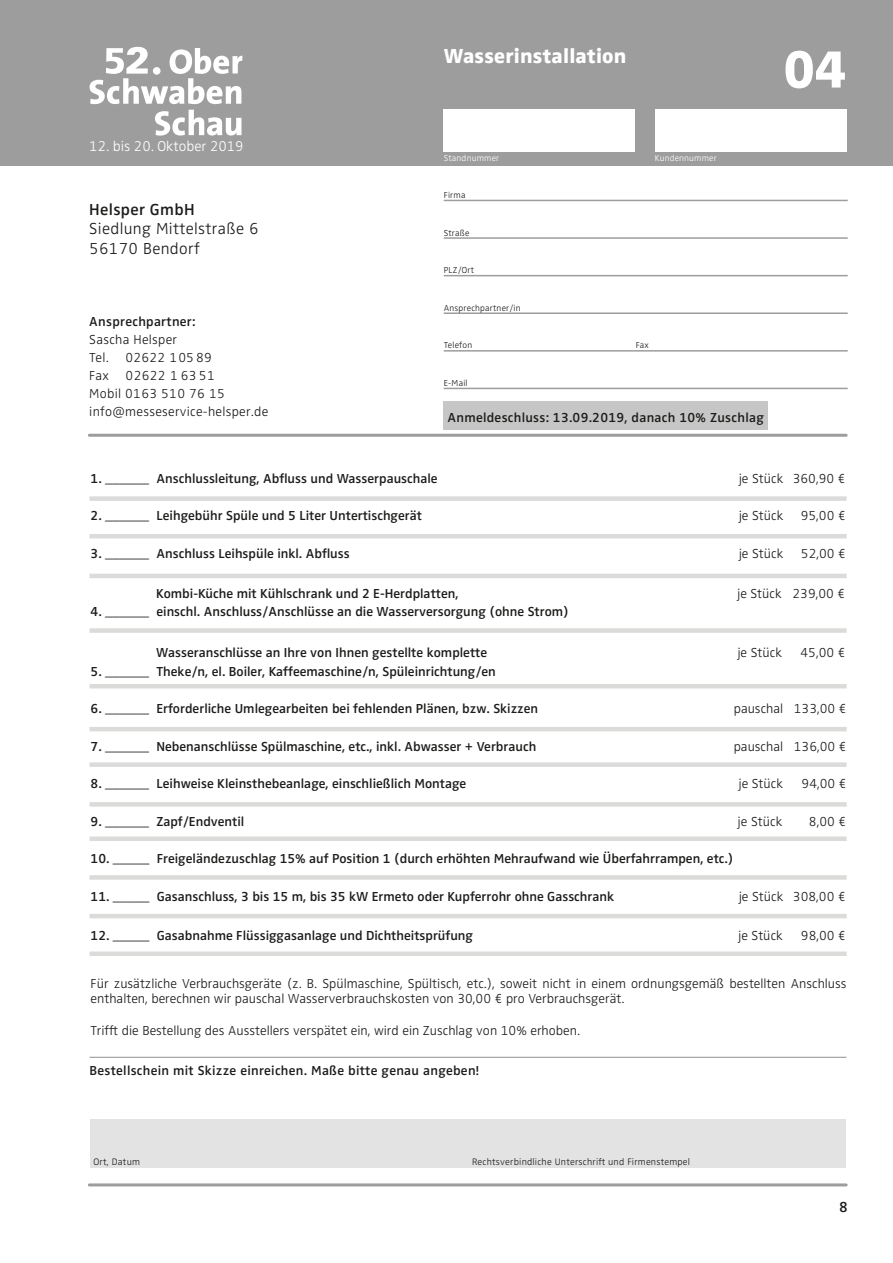
<style>
.page{position:relative;width:893px;height:1263px;background:#fff}
.page>*{position:absolute;margin:0;border:0;box-sizing:border-box;transform-origin:0 0}
.t1{font:800 54px "Zwo";color:#fff}
.t2{font:800 21px "Zwo";letter-spacing:.01em;color:#fff}
.t3{font:300 16.5px/20px "Zwo";letter-spacing:.02em;color:#1c1c1b}
.t4{font:600 16.5px "Zwo";letter-spacing:.02em;color:#1c1c1b}
.t5{font:600 15px "Zwo";color:#1c1c1b}
.t6{font:300 14.7px "Zwo";color:#fff}
.t7{font:600 13.5px "Zwo";color:#1c1c1b}
.t8{font:300 13.5px/15.8px "Zwo";color:#1c1c1b}
.t9{font:600 13.5px "Zwo";letter-spacing:.02em;color:#1c1c1b}
.t10{font:300 13.5px/18px "Zwo";letter-spacing:.02em;color:#1c1c1b}
.t11{font:300 9.75px "Zwo";letter-spacing:.02em;color:#1c1c1b}
.t12{font:300 9px "Zwo";letter-spacing:.02em;color:#1c1c1b}
.t13{font:300 9px "Zwo";letter-spacing:.02em;color:#fff}
.s1{font-weight:300}
</style>
<div class="page">
<div style="left:0;top:0;width:893px;height:166px;background:#9e9d9d"></div>
<div style="left:444px;top:109px;width:191px;height:43px;background:#fff"></div>
<div style="left:655px;top:109px;width:191px;height:43px;background:#fff"></div>
<svg style="left:155px;top:110px;width:86px;height:26px"></svg>
<svg style="left:90px;top:47px;width:152px;height:57px"></svg>
<hr style="left:90px;top:1057px;width:756px;height:1px;background:#9e9d9d">
<hr style="left:89px;top:434px;width:757px;height:3px;background:#9e9d9d">
<div style="left:90px;top:496px;width:757px;height:5px;background:#dbdbda"></div>
<hr style="left:90px;top:534px;width:757px;height:4px;background:#dbdbda">
<hr style="left:90px;top:574px;width:757px;height:4px;background:#dbdbda">
<div style="left:90px;top:628px;width:757px;height:5px;background:#dbdbda"></div>
<hr style="left:90px;top:684px;width:757px;height:4px;background:#dbdbda">
<hr style="left:90px;top:727px;width:757px;height:4px;background:#dbdbda">
<div style="left:90px;top:762px;width:757px;height:5px;background:#dbdbda"></div>
<div style="left:90px;top:802px;width:757px;height:5px;background:#dbdbda"></div>
<div style="left:90px;top:836px;width:757px;height:5px;background:#dbdbda"></div>
<div style="left:90px;top:875px;width:757px;height:5px;background:#dbdbda"></div>
<hr style="left:90px;top:914px;width:757px;height:4px;background:#dbdbda">
<div style="left:90px;top:951px;width:757px;height:5px;background:#dbdbda"></div>
<hr style="left:89px;top:1183px;width:757px;height:3px;background:#9e9d9d">
<div style="left:90px;top:1119px;width:755px;height:48px;background:#e4e3e4"></div>
<div style="left:444px;top:401px;width:324px;height:28px;background:#c6c6c6"></div>
<hr style="left:444px;top:200px;width:404px;height:1px;background:#9e9d9d">
<hr style="left:444px;top:237px;width:404px;height:2px;background:#9e9d9d">
<hr style="left:444px;top:275px;width:404px;height:1px;background:#9e9d9d">
<hr style="left:444px;top:312px;width:404px;height:2px;background:#9e9d9d">
<hr style="left:444px;top:350px;width:404px;height:2px;background:#9e9d9d">
<hr style="left:444px;top:388px;width:404px;height:1px;background:#9e9d9d">
<p class="t6" style="left:89px;top:138px;width:156px">12. bis 20. Oktober 2019</p>
<p class="t4" style="left:89px;top:199px;width:107px">Helsper GmbH</p>
<p class="t3" style="left:89px;top:219px;width:171px">Siedlung Mittelstraße 6<br>56170 Bendorf</p>
<p class="t9" style="left:89px;top:314px;width:108px">Ansprechpartner:</p>
<p class="t10" style="left:89px;top:331px;width:180px">Sascha Helsper<br>Tel. 02622 105 89<br>Fax 02622 1 63 51<br>Mobil 0163 510 76 15 info@messeservice-helsper.de</p>
<h2 class="t2" style="left:444px;top:43px;width:184px">Wasserinstallation</h2>
<h1 class="t1" style="left:784px;top:38px;width:64px">04</h1>
<p class="t13" style="left:444px;top:153px;width:57px">Standnummer</p>
<p class="t13" style="left:655px;top:152px;width:64px">Kundennummer</p>
<p class="t12" style="left:444px;top:190px;width:23px">Firma</p>
<p class="t12" style="left:444px;top:227px;width:27px">Straße</p>
<p class="t12" style="left:444px;top:265px;width:32px">PLZ/Ort</p>
<p class="t12" style="left:444px;top:302px;width:78px">Ansprechpartner/in</p>
<p class="t12" style="left:444px;top:340px;width:30px">Telefon</p>
<p class="t12" style="left:636px;top:340px;width:15px">Fax</p>
<p class="t12" style="left:444px;top:377px;width:25px">E-Mail</p>
<p class="t9" style="left:447px;top:409px;width:318px">Anmeldeschluss: 13.09.2019, danach 10% Zuschlag</p>
<p class="t7" style="left:91px;top:470px;width:349px">1. <span class="s1">______</span> Anschlussleitung, Abfluss und Wasserpauschale</p>
<p class="t8" style="left:739px;top:470px;width:108px">je Stück 360,90 €</p>
<p class="t7" style="left:91px;top:508px;width:333px">2. <span class="s1">______</span> Leihgebühr Spüle und 5 Liter Untertischgerät</p>
<p class="t8" style="left:739px;top:508px;width:46px">je Stück</p>
<p class="t8" style="left:801px;top:508px;width:47px">95,00 €</p>
<p class="t7" style="left:91px;top:545px;width:261px">3. <span class="s1">______</span> Anschluss Leihspüle inkl. Abfluss</p>
<p class="t8" style="left:739px;top:545px;width:46px">je Stück</p>
<p class="t8" style="left:801px;top:545px;width:47px">52,00 €</p>
<p class="t7" style="left:156px;top:585px;width:304px">Kombi-Küche mit Kühlschrank und 2 E-Herdplatten,</p>
<p class="t8" style="left:737px;top:585px;width:110px">je Stück 239,00 €</p>
<p class="t7" style="left:91px;top:604px;width:480px">4. <span class="s1">______</span> einschl. Anschluss/Anschlüsse an die Wasserversorgung (ohne Strom)</p>
<p class="t7" style="left:156px;top:644px;width:332px">Wasseranschlüsse an Ihre von Ihnen gestellte komplette</p>
<p class="t8" style="left:737px;top:644px;width:46px">je Stück</p>
<p class="t8" style="left:800px;top:644px;width:47px">45,00 €</p>
<p class="t7" style="left:91px;top:663px;width:407px">5. <span class="s1">______</span> Theke/n, el. Boiler, Kaffeemaschine/n, Spüleinrichtung/en</p>
<p class="t7" style="left:91px;top:701px;width:449px">6. <span class="s1">______</span> Erforderliche Umlegearbeiten bei fehlenden Plänen, bzw. Skizzen</p>
<p class="t8" style="left:734px;top:701px;width:114px">pauschal 133,00 €</p>
<p class="t7" style="left:91px;top:738px;width:447px">7. <span class="s1">______</span> Nebenanschlüsse Spülmaschine, etc., inkl. Abwasser + Verbrauch</p>
<p class="t8" style="left:734px;top:738px;width:114px">pauschal 136,00 €</p>
<p class="t7" style="left:91px;top:776px;width:377px">8. <span class="s1">______</span> Leihweise Kleinsthebeanlage, einschließlich Montage</p>
<p class="t8" style="left:738px;top:776px;width:46px">je Stück</p>
<p class="t8" style="left:802px;top:776px;width:47px">94,00 €</p>
<p class="t7" style="left:91px;top:813px;width:155px">9. <span class="s1">______</span> Zapf/Endventil</p>
<p class="t8" style="left:738px;top:813px;width:46px">je Stück</p>
<p class="t8" style="left:809px;top:813px;width:39px">8,00 €</p>
<p class="t7" style="left:91px;top:851px;width:644px">10. <span class="s1">_____</span> Freigeländezuschlag 15% auf Position 1 (durch erhöhten Mehraufwand wie Überfahrrampen, etc.)</p>
<p class="t7" style="left:91px;top:888px;width:525px">11. <span class="s1">_____</span> Gasanschluss, 3 bis 15 m, bis 35 kW Ermeto oder Kupferrohr ohne Gasschrank</p>
<p class="t8" style="left:739px;top:888px;width:109px">je Stück 308,00 €</p>
<p class="t7" style="left:91px;top:928px;width:384px">12. <span class="s1">_____</span> Gasabnahme Flüssiggasanlage und Dichtheitsprüfung</p>
<p class="t8" style="left:738px;top:928px;width:46px">je Stück</p>
<p class="t8" style="left:801px;top:928px;width:47px">98,00 €</p>
<p class="t8" style="left:91px;top:975px;width:757px">Für zusätzliche Verbrauchsgeräte (z. B. Spülmaschine, Spültisch, etc.), soweit nicht in einem ordnungsgemäß bestellten Anschluss enthalten, berechnen wir pauschal Wasserverbrauchskosten von 30,00 € pro Verbrauchsgerät.</p>
<p class="t8" style="left:91px;top:1022px;width:491px">Trifft die Bestellung des Ausstellers verspätet ein, wird ein Zuschlag von 10% erhoben.</p>
<p class="t9" style="left:90px;top:1063px;width:391px">Bestellschein mit Skizze einreichen. Maße bitte genau angeben!</p>
<p class="t11" style="left:94px;top:1156px;width:48px">Ort, Datum</p>
<p class="t11" style="left:472px;top:1156px;width:220px">Rechtsverbindliche Unterschrift und Firmenstempel</p>
<p class="t5" style="left:839px;top:1198px;width:10px">8</p>
</div>
